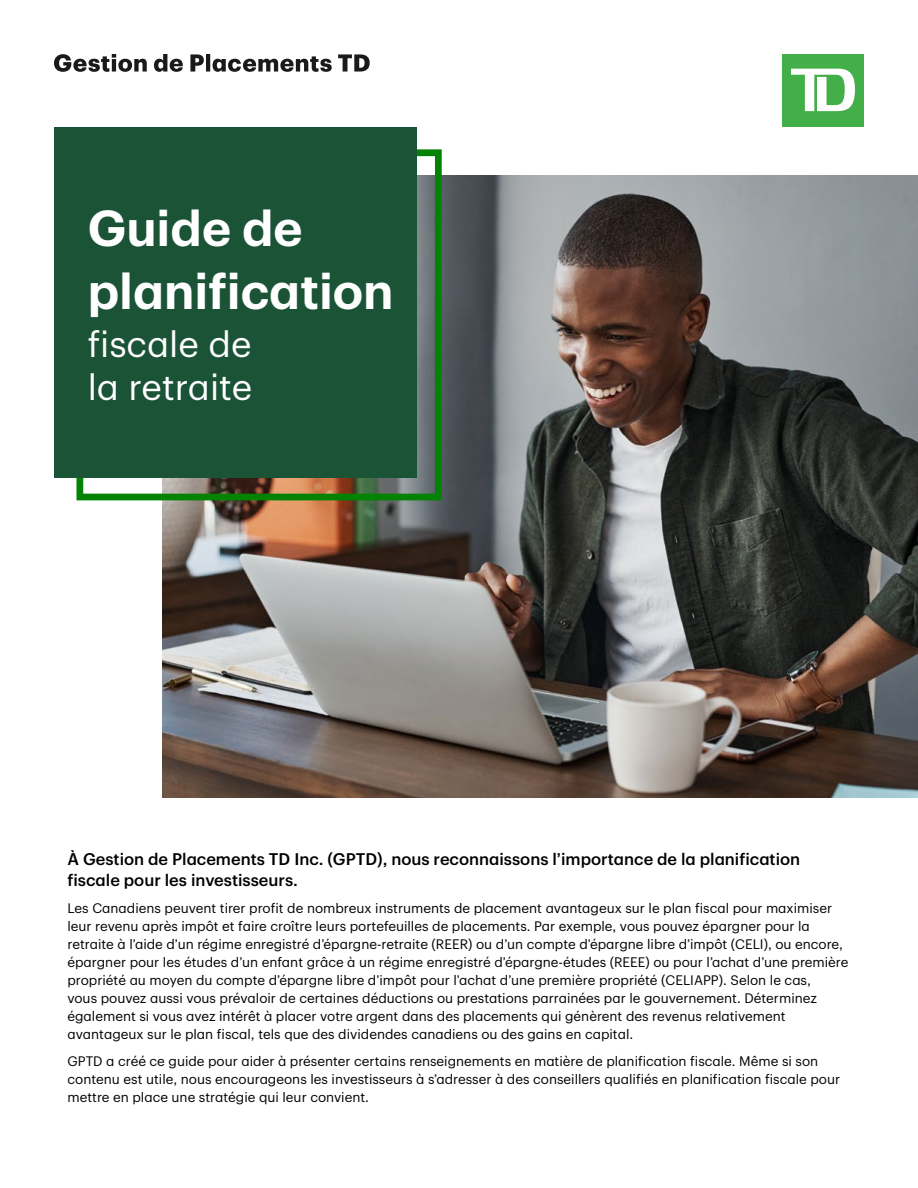
<style>
.page{position:relative;width:918px;height:1188px;background:#fff}
.page>*{position:absolute;margin:0;border:0;box-sizing:border-box;transform-origin:0 0}
.t1{font:600 49.5px/63px "TD Graphik";color:#fff}
.t2{font:36px/43.2px "TD Graphik";color:#fff}
.t3{font:500 16.5px/21px "TD Graphik";color:#000}
.t4{font:13.5px/18px "TD Graphik";color:#000}
</style>
<div class="page">
<svg style="left:54px;top:54px;width:316px;height:18px"></svg>
<div style="left:782px;top:54px;width:82px;height:73px;background:#43af49"></div>
<svg style="left:791px;top:69px;width:64px;height:42px"></svg>
<img style="left:162px;top:176px;width:756px;height:621px">
<div style="left:76px;top:149px;width:366px;height:351px;border:7px solid #038203"></div>
<div style="left:54px;top:127px;width:362px;height:351px;background:#1a5336"></div>
<h1 class="t1" style="left:88px;top:193px;width:308px">Guide de planification</h1>
<p class="t2" style="left:88px;top:319px;width:166px">fiscale de la retraite</p>
<p class="t3" style="left:68px;top:847px;width:734px">À Gestion de Placements TD Inc. (GPTD), nous reconnaissons l’importance de la planification fiscale pour les investisseurs.</p>
<p class="t4" style="left:68px;top:898px;width:783px">Les Canadiens peuvent tirer profit de nombreux instruments de placement avantageux sur le plan fiscal pour maximiser leur revenu après impôt et faire croître leurs portefeuilles de placements. Par exemple, vous pouvez épargner pour la retraite à l’aide d’un régime enregistré d’épargne-retraite (REER) ou d’un compte d’épargne libre d’impôt (CELI), ou encore, épargner pour les études d’un enfant grâce à un régime enregistré d’épargne-études (REEE) ou pour l’achat d’une première propriété au moyen du compte d’épargne libre d’impôt pour l’achat d’une première propriété (CELIAPP). Selon le cas,<br>vous pouvez aussi vous prévaloir de certaines déductions ou prestations parrainées par le gouvernement. Déterminez également si vous avez intérêt à placer votre argent dans des placements qui génèrent des revenus relativement avantageux sur le plan fiscal, tels que des dividendes canadiens ou des gains en capital.</p>
<p class="t4" style="left:68px;top:1051px;width:774px">GPTD a créé ce guide pour aider à présenter certains renseignements en matière de planification fiscale. Même si son contenu est utile, nous encourageons les investisseurs à s’adresser à des conseillers qualifiés en planification fiscale pour mettre en place une stratégie qui leur convient.</p>
</div>
